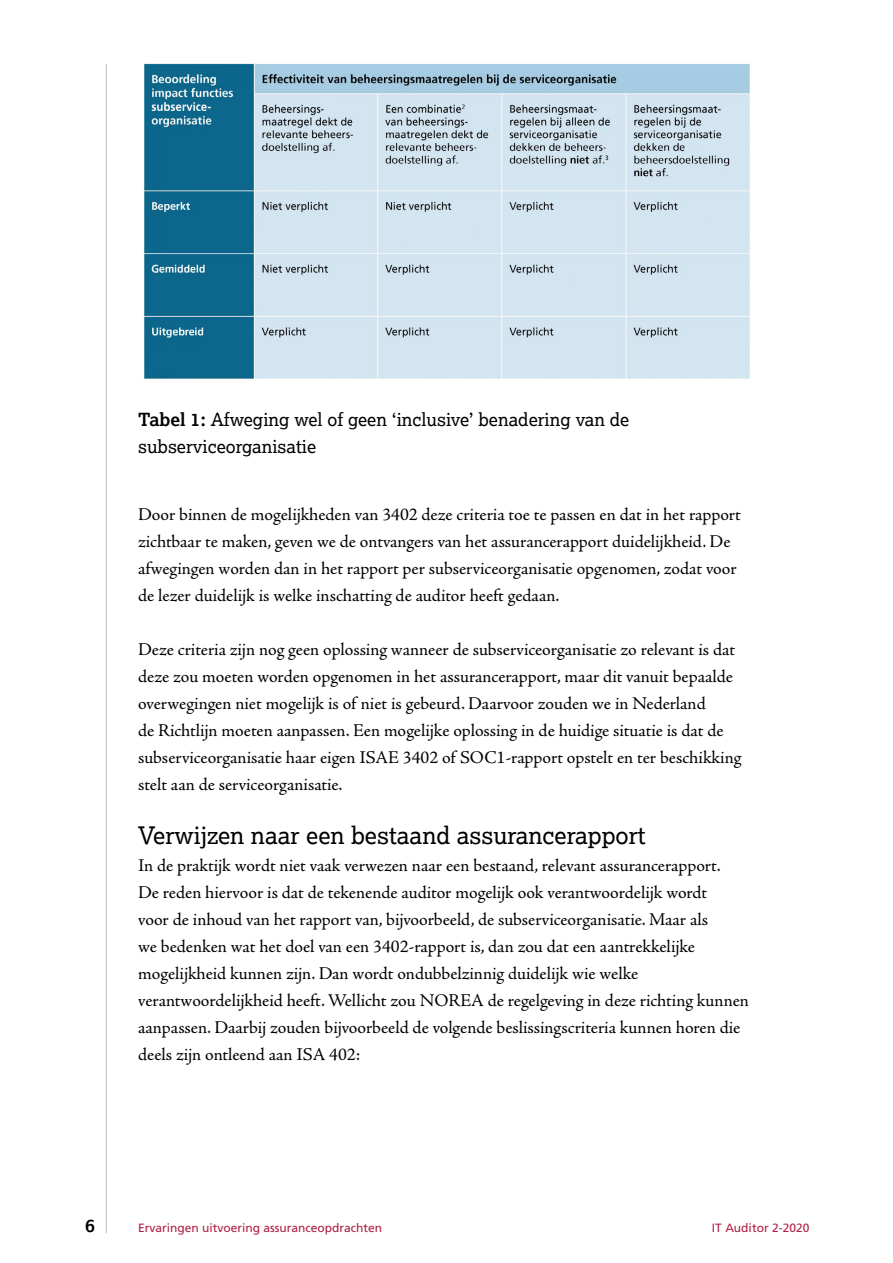
<style>
.page{position:relative;width:893px;height:1263px;background:#fff}
.page>*{position:absolute;margin:0;border:0;box-sizing:border-box;transform-origin:0 0}
.t1{font:24px "Lexia";color:#000}
.t2{font:18px/27px "Adobe Jenson Pro";color:#000}
.t3{font:18px/27px "Lexia";color:#000}
.t4{font:700 18px "Lexia";color:#000}
.t5{font:12px "Frutiger";color:#af1e45}
.s1{font-weight:700}
</style>
<div class="page">
<hr style="left:106px;top:64px;width:1px;height:1169px;background:#bcbec0">
<img style="left:143px;top:63px;width:607px;height:316px">
<p class="t3" style="left:138px;top:405px;width:493px"><span class="s1">Tabel 1:</span> Afweging wel of geen ‘inclusive’ benadering van de subserviceorganisatie</p>
<p class="t2" style="left:138px;top:501px;width:604px">Door binnen de mogelijkheden van 3402 deze criteria toe te passen en dat in het rapport zichtbaar te maken, geven we de ontvangers van het assurancerapport duidelijkheid. De afwegingen worden dan in het rapport per subserviceorganisatie opgenomen, zodat voor de lezer duidelijk is welke inschatting de auditor heeft gedaan.</p>
<p class="t2" style="left:138px;top:636px;width:605px">Deze criteria zijn nog geen oplossing wanneer de subserviceorganisatie zo relevant is dat deze zou moeten worden opgenomen in het assurancerapport, maar dit vanuit bepaalde overwegingen niet mogelijk is of niet is gebeurd. Daarvoor zouden we in Nederland<br>de Richtlijn moeten aanpassen. Een mogelijke oplossing in de huidige situatie is dat de subserviceorganisatie haar eigen ISAE 3402 of SOC1-rapport opstelt en ter beschikking stelt aan de serviceorganisatie.</p>
<h1 class="t1" style="left:138px;top:820px;width:509px">Verwijzen naar een bestaand assurancerapport</h1>
<p class="t2" style="left:138px;top:852px;width:612px">In de praktijk wordt niet vaak verwezen naar een bestaand, relevant assurancerapport.<br>De reden hiervoor is dat de tekenende auditor mogelijk ook verantwoordelijk wordt<br>voor de inhoud van het rapport van, bijvoorbeeld, de subserviceorganisatie. Maar als<br>we bedenken wat het doel van een 3402-rapport is, dan zou dat een aantrekkelijke mogelijkheid kunnen zijn. Dan wordt ondubbelzinnig duidelijk wie welke verantwoordelijkheid heeft. Wellicht zou NOREA de regelgeving in deze richting kunnen aanpassen. Daarbij zouden bijvoorbeeld de volgende beslissingscriteria kunnen horen die deels zijn ontleend aan ISA 402:</p>
<p class="t4" style="left:85px;top:1214px;width:11px">6</p>
<p class="t5" style="left:138px;top:1221px;width:246px">Ervaringen uitvoering assuranceopdrachten</p>
<p class="t5" style="left:712px;top:1221px;width:99px">IT Auditor 2-2020</p>
</div>
